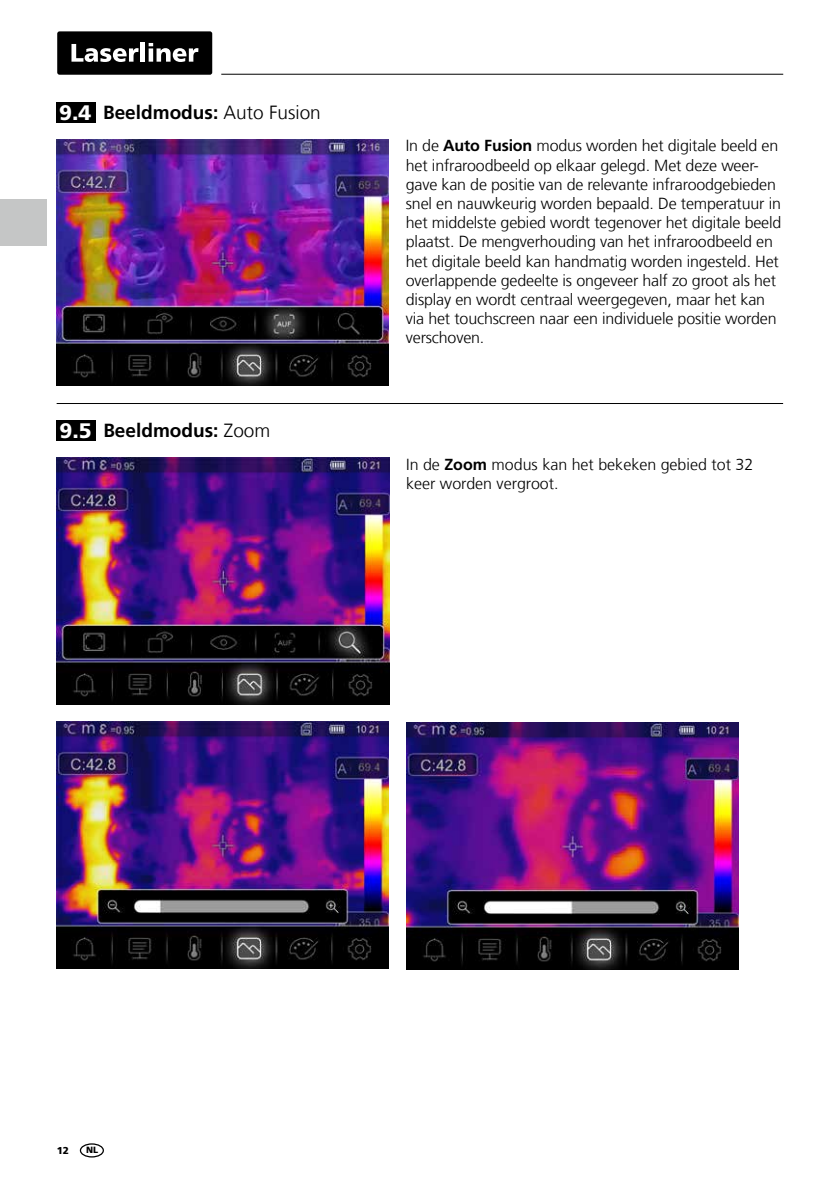
<style>
.page{position:relative;width:840px;height:1191px;background:#fff}
.page>*{position:absolute;margin:0;border:0;box-sizing:border-box;transform-origin:0 0}
.t1{font:900 21px "Frutiger LT Com";color:#fff}
.t2{font:700 19px "Frutiger LT Com";color:#000}
.t3{font:300 16px/19.2px "Frutiger LT Com";letter-spacing:-.01em;color:#000}
.t4{font:900 10px "Frutiger LT Com";color:#000}
.t5{font:900 9px "Frutiger LT Com";color:#000}
.s1{font-weight:300}
.s2{font-weight:700}
</style>
<div class="page">
<hr style="left:221px;top:74px;width:561px;height:1px;background:#000">
<div style="left:57px;top:31px;width:155px;height:44px;background:#000;border-radius:2px"></div>
<svg style="left:71px;top:44px;width:67px;height:18px"></svg>
<hr style="left:141px;top:43px;width:4px;height:19px;background:#fff">
<svg style="left:148px;top:43px;width:50px;height:19px"></svg>
<div style="left:57px;top:102px;width:39px;height:20px;background:#000"></div>
<img style="left:57px;top:139px;width:331px;height:247px">
<hr style="left:57px;top:403px;width:725px;height:1px;background:#000">
<div style="left:57px;top:420px;width:39px;height:20px;background:#000"></div>
<img style="left:57px;top:458px;width:332px;height:246px">
<img style="left:57px;top:721px;width:331px;height:247px">
<img style="left:406px;top:722px;width:332px;height:247px">
<div style="left:80px;top:1143px;width:24px;height:14px;border:1px solid #000;border-radius:50%"></div>
<div style="left:0;top:199px;width:46px;height:47px;background:#c5c6c6"></div>
<h1 class="t1" style="left:59px;top:100px;width:34px">9.4</h1>
<p class="t2" style="left:103px;top:101px;width:219px">Beeldmodus: <span class="s1">Auto Fusion</span></p>
<h1 class="t1" style="left:59px;top:418px;width:34px">9.5</h1>
<p class="t2" style="left:103px;top:419px;width:168px">Beeldmodus: <span class="s1">Zoom</span></p>
<p class="t3" style="left:405px;top:136px;width:377px">In de <span class="s2">Auto Fusion</span> modus worden het digitale beeld en het infraroodbeeld op elkaar gelegd. Met deze weer&shy;gave kan de positie van de relevante infraroodgebieden snel en nauwkeurig worden bepaald. De temperatuur in het middelste gebied wordt tegenover het digitale beeld plaatst. De mengverhouding van het infraroodbeeld en het digitale beeld kan handmatig worden ingesteld. Het overlappende gedeelte is ongeveer half zo groot als het display en wordt centraal weergegeven, maar het kan via het touchscreen naar een individuele positie worden verschoven.</p>
<p class="t3" style="left:406px;top:455px;width:348px">In de <span class="s2">Zoom</span> modus kan het bekeken gebied tot 32 keer worden vergroot.</p>
<p class="t4" style="left:57px;top:1144px;width:14px">12</p>
<p class="t5" style="left:86px;top:1144px;width:14px">NL</p>
</div>
